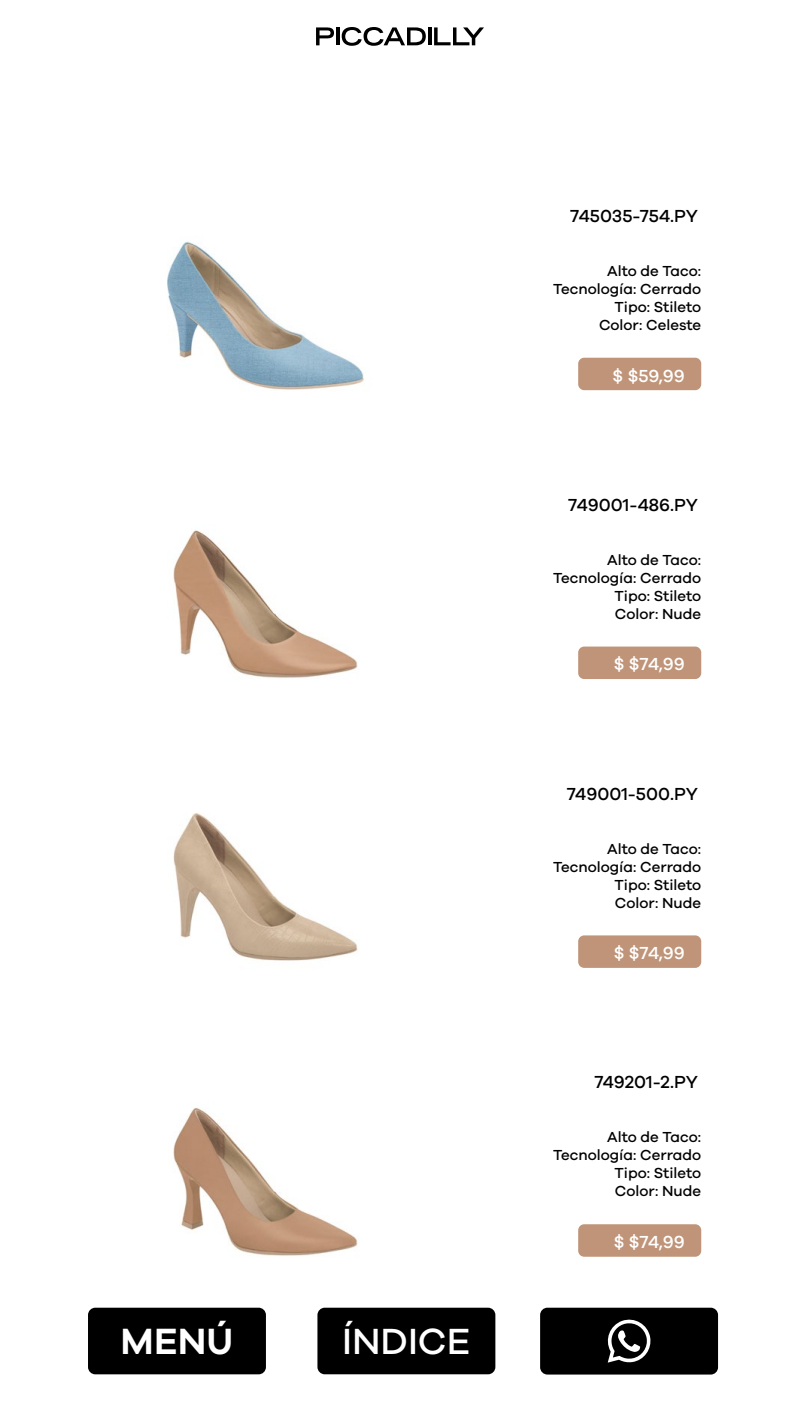
<style>
.page{position:relative;width:810px;height:1427px;background:#fff}
.page>*{position:absolute;margin:0;border:0;box-sizing:border-box;transform-origin:0 0}
.t1{font:600 37.65px "Galano Grotesque";color:#fff}
.t2{font:500 37.5px "Galano Grotesque";color:#fff}
.t3{font:500 18px "Galano Grotesque";color:#000}
.t4{font:500 18px "Galano Grotesque";color:#fff}
.t5{font:500 15px/18px "Galano Grotesque";color:#000;text-align:right}
</style>
<div class="page">
<div style="left:88px;top:1307px;width:178px;height:67px;background:#000;border-radius:7px"></div>
<div style="left:317px;top:1307px;width:178px;height:67px;background:#000;border-radius:7px"></div>
<div style="left:540px;top:1307px;width:178px;height:67px;background:#000;border-radius:7px"></div>
<svg style="left:607px;top:1319px;width:44px;height:43px"></svg>
<svg style="left:342px;top:27px;width:84px;height:19px"></svg>
<svg style="left:316px;top:27px;width:18px;height:18px"></svg>
<hr style="left:336px;top:27px;width:4px;height:18px;background:#000">
<hr style="left:428px;top:27px;width:3px;height:18px;background:#000">
<svg style="left:434px;top:27px;width:50px;height:18px"></svg>
<div style="left:578px;top:358px;width:123px;height:32px;background:#bf9478;border-radius:6px"></div>
<img style="left:167px;top:242px;width:197px;height:148px">
<div style="left:578px;top:646px;width:123px;height:33px;background:#bf9478;border-radius:6px"></div>
<img style="left:173px;top:530px;width:185px;height:148px">
<div style="left:578px;top:935px;width:123px;height:33px;background:#bf9478;border-radius:6px"></div>
<img style="left:173px;top:813px;width:185px;height:148px">
<div style="left:578px;top:1224px;width:123px;height:32px;background:#bf9478;border-radius:6px"></div>
<img style="left:173px;top:1107px;width:185px;height:149px">
<h1 class="t1" style="left:121px;top:1318px;width:114px">MENÚ</h1>
<h2 class="t2" style="left:342px;top:1318px;width:130px">ÍNDICE</h2>
<p class="t3" style="left:570px;top:205px;width:130px">745035-754.PY</p>
<p class="t5" style="left:553px;top:261px;width:150px">Alto de Taco:<br>Tecnología: Cerrado<br>Tipo: Stileto<br>Color: Celeste</p>
<p class="t4" style="left:613px;top:365px;width:74px">$ $59,99</p>
<p class="t3" style="left:568px;top:494px;width:132px">749001-486.PY</p>
<p class="t5" style="left:553px;top:550px;width:150px">Alto de Taco:<br>Tecnología: Cerrado<br>Tipo: Stileto<br>Color: Nude</p>
<p class="t4" style="left:614px;top:653px;width:73px">$ $74,99</p>
<p class="t3" style="left:567px;top:782px;width:133px">749001-500.PY</p>
<p class="t5" style="left:553px;top:839px;width:150px">Alto de Taco:<br>Tecnología: Cerrado<br>Tipo: Stileto<br>Color: Nude</p>
<p class="t4" style="left:614px;top:942px;width:73px">$ $74,99</p>
<p class="t3" style="left:594px;top:1071px;width:105px">749201-2.PY</p>
<p class="t5" style="left:553px;top:1127px;width:150px">Alto de Taco:<br>Tecnología: Cerrado<br>Tipo: Stileto<br>Color: Nude</p>
<p class="t4" style="left:614px;top:1231px;width:73px">$ $74,99</p>
</div>
